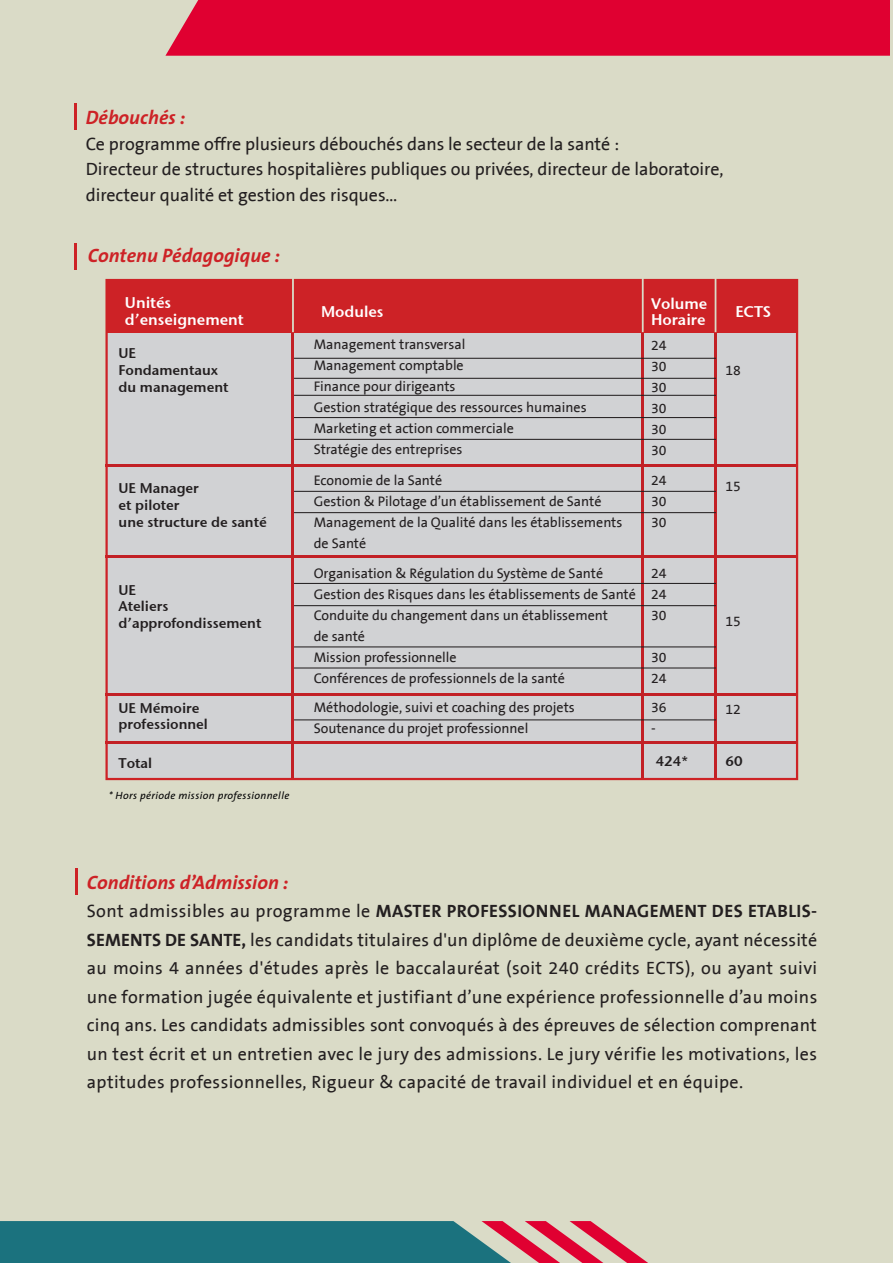
<style>
.page{position:relative;width:893px;height:1263px;background:#dadbc7}
.page>*{position:absolute;margin:0;border:0;box-sizing:border-box;transform-origin:0 0}
.t1{font:italic 700 19.5px "The Sans";color:#cd2226}
.t2{font:18px/28.5px "The Sans B5 Plain";letter-spacing:-.005em;color:#231f20}
.t3{font:700 18px "The Sans B7";letter-spacing:.025em;color:#231f20}
.t4{font:15.45px/16.8px "Stone Sans Sem ITCTT Semi";letter-spacing:-.005em;color:#fff}
.t5{font:14.1px/21px "The Sans B5 Plain";letter-spacing:-.005em;color:#231f20}
.t6{font:14.1px/16.8px "Stone Sans Sem ITCTT Semi";letter-spacing:-.005em;color:#231f20}
.t7{font:italic 10.5px "The Sans";letter-spacing:.035em;color:#000001}
.s1{font-family:"The Sans B5 Plain";font-weight:400}
.s2{font-family:"The Sans B7";font-weight:700}
</style>
<div class="page">
<hr style="left:75px;top:103px;width:2px;height:27px;background:#cd2226">
<hr style="left:76px;top:868px;width:2px;height:26px;background:#cd2226">
<div style="left:165px;top:0;width:725px;height:56px;background:#e00031"></div>
<svg style="left:0;top:1221px;width:648px;height:42px;background:#4b7781"></svg>
<hr style="left:75px;top:243px;width:2px;height:27px;background:#cd2226">
<div style="left:107px;top:280px;width:689px;height:499px;background:#d1d2d4"></div>
<hr style="left:292px;top:334px;width:2px;height:24px;background:#c22025">
<hr style="left:642px;top:334px;width:2px;height:24px;background:#c22025">
<hr style="left:714px;top:334px;width:3px;height:24px;background:#c22025">
<hr style="left:292px;top:358px;width:2px;height:24px;background:#c22025">
<hr style="left:642px;top:358px;width:2px;height:24px;background:#c22025">
<hr style="left:714px;top:358px;width:3px;height:24px;background:#c22025">
<hr style="left:292px;top:382px;width:2px;height:23px;background:#c22025">
<hr style="left:642px;top:382px;width:2px;height:23px;background:#c22025">
<hr style="left:714px;top:382px;width:3px;height:23px;background:#c22025">
<hr style="left:292px;top:407px;width:2px;height:24px;background:#c22025">
<hr style="left:642px;top:407px;width:2px;height:24px;background:#c22025">
<hr style="left:714px;top:407px;width:3px;height:24px;background:#c22025">
<hr style="left:292px;top:433px;width:2px;height:23px;background:#c22025">
<hr style="left:642px;top:433px;width:2px;height:23px;background:#c22025">
<hr style="left:714px;top:433px;width:3px;height:23px;background:#c22025">
<hr style="left:292px;top:458px;width:2px;height:24px;background:#c22025">
<hr style="left:642px;top:458px;width:2px;height:24px;background:#c22025">
<hr style="left:714px;top:458px;width:3px;height:24px;background:#c22025">
<hr style="left:292px;top:484px;width:2px;height:23px;background:#c22025">
<hr style="left:642px;top:484px;width:2px;height:23px;background:#c22025">
<hr style="left:714px;top:484px;width:3px;height:23px;background:#c22025">
<hr style="left:292px;top:509px;width:2px;height:23px;background:#c22025">
<hr style="left:642px;top:509px;width:2px;height:23px;background:#c22025">
<hr style="left:714px;top:509px;width:3px;height:23px;background:#c22025">
<hr style="left:105px;top:464px;width:692px;height:2px;background:#c22025">
<hr style="left:105px;top:556px;width:692px;height:2px;background:#c22025">
<hr style="left:105px;top:693px;width:692px;height:2px;background:#c22025">
<hr style="left:105px;top:741px;width:692px;height:2px;background:#c22025">
<hr style="left:292px;top:534px;width:2px;height:47px;background:#c22025">
<hr style="left:642px;top:534px;width:2px;height:47px;background:#c22025">
<hr style="left:714px;top:534px;width:3px;height:47px;background:#c22025">
<hr style="left:292px;top:582px;width:2px;height:23px;background:#c22025">
<hr style="left:642px;top:582px;width:2px;height:23px;background:#c22025">
<hr style="left:714px;top:582px;width:3px;height:23px;background:#c22025">
<hr style="left:292px;top:606px;width:2px;height:23px;background:#c22025">
<hr style="left:642px;top:606px;width:2px;height:23px;background:#c22025">
<hr style="left:714px;top:606px;width:3px;height:172px;background:#c22025">
<hr style="left:292px;top:631px;width:2px;height:89px;background:#c22025">
<hr style="left:642px;top:623px;width:2px;height:155px;background:#c22025">
<hr style="left:292px;top:699px;width:2px;height:79px;background:#c22025">
<div style="left:107px;top:280px;width:689px;height:52px;background:#cd2226"></div>
<hr style="left:294px;top:358px;width:422px;height:1px;background:#231f20">
<hr style="left:294px;top:378px;width:422px;height:1px;background:#231f20">
<hr style="left:294px;top:395px;width:422px;height:1px;background:#231f20">
<hr style="left:294px;top:417px;width:422px;height:1px;background:#231f20">
<hr style="left:294px;top:439px;width:422px;height:1px;background:#231f20">
<hr style="left:294px;top:583px;width:422px;height:1px;background:#231f20">
<hr style="left:294px;top:605px;width:422px;height:1px;background:#231f20">
<hr style="left:294px;top:646px;width:422px;height:1px;background:#231f20">
<hr style="left:294px;top:719px;width:422px;height:1px;background:#231f20">
<hr style="left:294px;top:667px;width:422px;height:1px;background:#231f20">
<hr style="left:294px;top:512px;width:422px;height:1px;background:#231f20">
<hr style="left:294px;top:491px;width:422px;height:1px;background:#231f20">
<div style="left:105px;top:279px;width:693px;height:501px;border:2px solid #cd2226"></div>
<hr style="left:292px;top:275px;width:2px;height:57px;background:#dadbc7">
<hr style="left:642px;top:275px;width:2px;height:57px;background:#dadbc7">
<hr style="left:715px;top:275px;width:1px;height:57px;background:#dadbc7">
<p class="t1" style="left:86px;top:101px;width:101px">Débouchés :</p>
<p class="t2" style="left:86px;top:131px;width:639px;line-height:25.5px">Ce programme offre plusieurs débouchés dans le secteur de la santé :<br>Directeur de structures hospitalières publiques ou privées, directeur de laboratoire, directeur qualité et gestion des risques…</p>
<p class="t1" style="left:88px;top:239px;width:194px">Contenu Pédagogique :</p>
<p class="t4" style="left:125px;top:294px;width:120px">Unités d’enseignement</p>
<p class="t4" style="left:321px;top:302px;width:64px">Modules</p>
<p class="t4" style="left:651px;top:294px;width:58px">Volume<br>Horaire</p>
<p class="t4" style="left:735px;top:302px;width:37px">ECTS</p>
<p class="t6" style="left:119px;top:344px;width:111px">UE<br>Fondamentaux du management</p>
<p class="t5" style="left:314px;top:334px;width:274px">Management transversal<br>Management comptable<br>Finance pour dirigeants<br>Gestion stratégique des ressources humaines<br>Marketing et action commerciale<br>Stratégie des entreprises</p>
<p class="t5" style="left:314px;top:470px;width:310px">Economie de la Santé<br>Gestion &amp; Pilotage d’un établissement de Santé<br>Management de la Qualité dans les établissements de Santé</p>
<p class="t5" style="left:314px;top:563px;width:324px">Organisation &amp; Régulation du Système de Santé Gestion des Risques dans les établissements de Santé Conduite du changement dans un établissement<br>de santé<br>Mission professionnelle<br>Conférences de professionnels de la santé</p>
<p class="t5" style="left:314px;top:698px;width:263px">Méthodologie, suivi et coaching des projets<br>Soutenance du projet professionnel</p>
<p class="t5" style="left:651px;top:335px;width:17px;text-align:justify">24<br>30<br>30<br>30<br>30<br>30</p>
<p class="t5" style="left:651px;top:470px;width:17px;text-align:justify">24<br>30<br>30</p>
<p class="t5" style="left:725px;top:360px;width:17px">18</p>
<p class="t5" style="left:725px;top:477px;width:17px">15</p>
<p class="t6" style="left:119px;top:479px;width:150px">UE Manager<br>et piloter<br>une structure de santé</p>
<p class="t5" style="left:651px;top:564px;width:17px;text-align:justify">24<br>24<br>30</p>
<p class="t5" style="left:651px;top:648px;width:17px">30<br>24</p>
<p class="t5" style="left:651px;top:698px;width:17px">36 -</p>
<p class="t6" style="left:119px;top:580px;width:144px">UE<br>Ateliers d’approfondissement</p>
<p class="t5" style="left:725px;top:611px;width:17px">15</p>
<p class="t6" style="left:119px;top:698px;width:91px">UE Mémoire professionnel</p>
<p class="t6" style="left:119px;top:753px;width:35px">Total</p>
<p class="t6" style="left:656px;top:751px;width:35px">424*</p>
<p class="t6" style="left:725px;top:751px;width:19px">60</p>
<p class="t5" style="left:725px;top:699px;width:17px">12</p>
<p class="t7" style="left:109px;top:786px;width:182px">* Hors période mission professionnelle</p>
<p class="t1" style="left:87px;top:866px;width:203px">Conditions d’Admission :</p>
<p class="t3" style="left:87px;top:902px;width:732px"><span class="s1">Sont admissibles au programme le</span> MASTER PROFESSIONNEL MANAGEMENT DES ETABLIS-</p>
<p class="t2" style="left:87px;top:926px;width:732px;text-align:justify"><span class="s2">SEMENTS DE SANTE,</span> les candidats titulaires d'un diplôme de deuxième cycle, ayant nécessité au moins 4 années d'études après le baccalauréat (soit 240 crédits ECTS), ou ayant suivi une formation jugée équivalente et justifiant d’une expérience professionnelle d’au moins cinq ans. Les candidats admissibles sont convoqués à des épreuves de sélection comprenant un test écrit et un entretien avec le jury des admissions. Le jury vérifie les motivations, les aptitudes professionnelles, Rigueur &amp; capacité de travail individuel et en équipe.</p>
</div>
